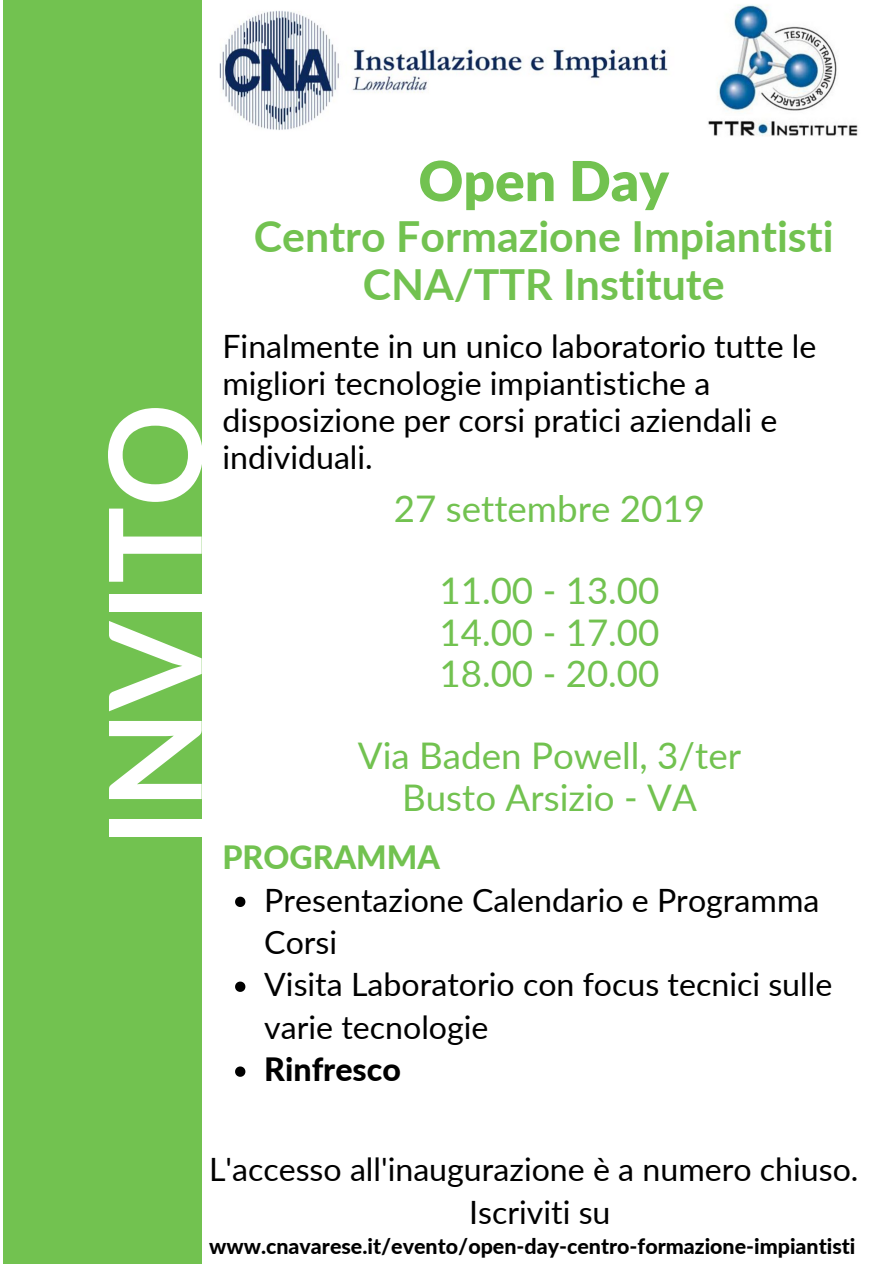
<style>
.page{position:relative;width:894px;height:1264px;background:#fff}
.page>*{position:absolute;margin:0;border:0;box-sizing:border-box;transform-origin:0 0}
.t1{font:700 128.1px "Lato";color:#fff}
.t2{font:900 55.05px "Lato";color:#72c250}
.t3{font:700 42.75px/48.2px "Lato";color:#72c250;text-align:center}
.t4{font:36.75px/41.2px "Lato";color:#72c250;text-align:justify}
.t5{font:32.1px/42.5px "Lato";color:#000}
.t6{font:800 32.1px "Lato";color:#72c250}
.t7{font:800 32.1px "Lato";color:#000}
.t8{font:800 21.45px "Lato";color:#000}
</style>
<div class="page">
<div style="left:3px;top:0;width:198px;height:1263px;background:#72c250"></div>
<img style="left:219px;top:4px;width:639px;height:132px">
<svg style="left:235px;top:896px;width:10px;height:11px"></svg>
<svg style="left:235px;top:981px;width:10px;height:10px"></svg>
<svg style="left:235px;top:1066px;width:10px;height:10px"></svg>
<h1 class="t1" style="left:75px;top:847px;width:445px;rotate:-90deg">INVITO</h1>
<h2 class="t2" style="left:418px;top:147px;width:252px">Open Day</h2>
<h3 class="t3" style="left:254px;top:211px;width:581px">Centro Formazione Impiantisti<br>CNA/TTR Institute</h3>
<p class="t5" style="left:222px;top:328px;width:595px;line-height:36.8px">Finalmente in un unico laboratorio tutte le migliori tecnologie impiantistiche a disposizione per corsi pratici aziendali e individuali.</p>
<p class="t4" style="left:394px;top:487px;width:312px">27 settembre 2019</p>
<p class="t4" style="left:439px;top:569px;width:222px">11.00 - 13.00<br>14.00 - 17.00<br>18.00 - 20.00</p>
<p class="t4" style="left:358px;top:734px;width:384px;text-align:center">Via Baden Powell, 3/ter<br>Busto Arsizio - VA</p>
<p class="t6" style="left:222px;top:837px;width:219px">PROGRAMMA</p>
<p class="t5" style="left:264px;top:877px;width:569px">Presentazione Calendario e Programma<br>Corsi<br>Visita Laboratorio con focus tecnici sulle varie tecnologie</p>
<p class="t7" style="left:264px;top:1049px;width:138px">Rinfresco</p>
<p class="t5" style="left:209px;top:1147px;width:650px;text-align:center">L'accesso all'inaugurazione è a numero chiuso.<br>Iscriviti su</p>
<p class="t8" style="left:209px;top:1232px;width:647px">www.cnavarese.it/evento/open-day-centro-formazione-impiantisti</p>
</div>
